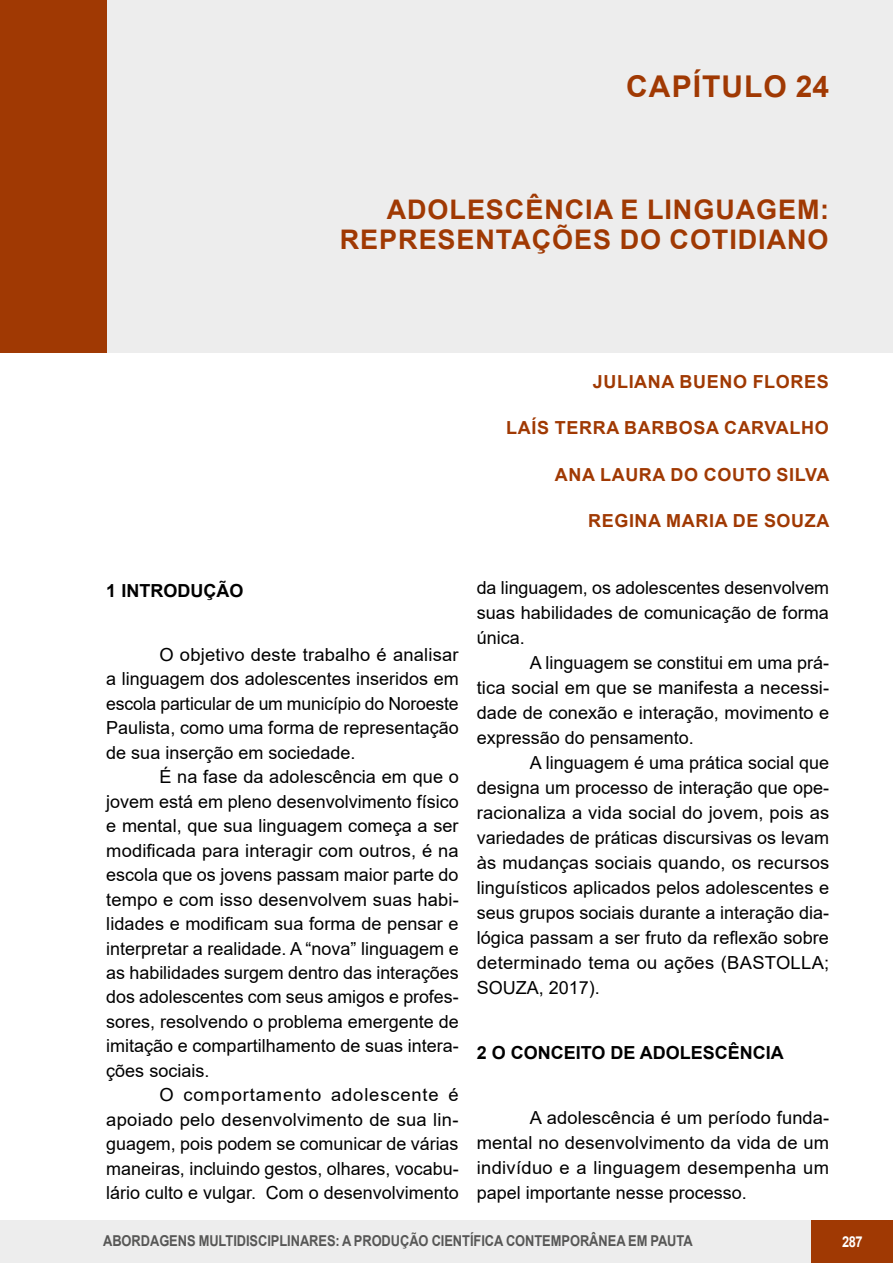
<style>
.page{position:relative;width:893px;height:1263px;background:#fff}
.page>*{position:absolute;margin:0;border:0;box-sizing:border-box;transform-origin:0 0}
.t1{font:700 30px "Arial";letter-spacing:.035em;color:#a03903}
.t2{font:700 27px/30px "Arial";letter-spacing:.035em;color:#a03903;text-align:right}
.t3{font:18px/24.5px "Arial";color:#000;text-align:justify}
.t4{font:700 18px "Arial";letter-spacing:.035em;color:#a03903}
.t5{font:700 18px "Arial";color:#000}
.t6{font:700 15px "Arial";letter-spacing:-.005em;color:#575756;scale:.86 1}
.t7{font:700 15px "Arial";color:#fff;scale:.86 1}
</style>
<div class="page">
<div style="left:106px;top:0;width:787px;height:353px;background:#ededed"></div>
<div style="left:0;top:0;width:106px;height:353px;background:#a03903"></div>
<div style="left:0;top:1221px;width:893px;height:42px;background:#ededed"></div>
<div style="left:812px;top:1221px;width:81px;height:42px;background:#a03903"></div>
<h1 class="t1" style="left:626px;top:65px;width:204px">CAPÍTULO 24</h1>
<h2 class="t2" style="left:340px;top:195px;width:491px">ADOLESCÊNCIA E LINGUAGEM:<br>REPRESENTAÇÕES DO COTIDIANO</h2>
<p class="t4" style="left:593px;top:369px;width:238px">JULIANA BUENO FLORES</p>
<p class="t4" style="left:506px;top:415px;width:324px">LAÍS TERRA BARBOSA CARVALHO</p>
<p class="t4" style="left:555px;top:462px;width:276px">ANA LAURA DO COUTO SILVA</p>
<p class="t4" style="left:588px;top:508px;width:243px">REGINA MARIA DE SOUZA</p>
<p class="t5" style="left:106px;top:578px;width:138px">1 INTRODUÇÃO</p>
<p class="t3" style="left:106px;top:642px;width:354px;text-indent:53px">O objetivo deste trabalho é analisar a linguagem dos adolescentes inseridos em escola particular de um município do Noroeste Paulista, como uma forma de representação de sua inserção em sociedade.</p>
<p class="t3" style="left:106px;top:765px;width:354px;text-indent:53px">É na fase da adolescência em que o jovem está em pleno desenvolvimento físico e mental, que sua linguagem começa a ser modificada para interagir com outros, é na escola que os jovens passam maior parte do tempo e com isso desenvolvem suas habi&shy;lidades e modificam sua forma de pensar e interpretar a realidade. A “nova” linguagem e as habilidades surgem dentro das interações dos adolescentes com seus amigos e profes&shy;sores, resolvendo o problema emergente de imitação e compartilhamento de suas intera&shy;ções sociais.</p>
<p class="t3" style="left:106px;top:1083px;width:354px;text-indent:53px">O comportamento adolescente é apoiado pelo desenvolvimento de sua lin&shy;guagem, pois podem se comunicar de várias maneiras, incluindo gestos, olhares, vocabu&shy;lário culto e vulgar. Com o desenvolvimento</p>
<p class="t3" style="left:477px;top:575px;width:354px;line-height:25px">da linguagem, os adolescentes desenvolvem suas habilidades de comunicação de forma única.</p>
<p class="t3" style="left:477px;top:650px;width:354px;line-height:25px;text-indent:53px">A linguagem se constitui em uma prá&shy;tica social em que se manifesta a necessi&shy;dade de conexão e interação, movimento e expressão do pensamento.</p>
<p class="t3" style="left:477px;top:750px;width:354px;line-height:25px;text-indent:53px">A linguagem é uma prática social que designa um processo de interação que ope&shy;racionaliza a vida social do jovem, pois as variedades de práticas discursivas os levam às mudanças sociais quando, os recursos linguísticos aplicados pelos adolescentes e seus grupos sociais durante a interação dia&shy;lógica passam a ser fruto da reflexão sobre determinado tema ou ações (BASTOLLA; SOUZA, 2017).</p>
<p class="t5" style="left:477px;top:1040px;width:309px">2 O CONCEITO DE ADOLESCÊNCIA</p>
<p class="t3" style="left:477px;top:1105px;width:354px;line-height:25px;text-indent:53px">A adolescência é um período funda&shy;mental no desenvolvimento da vida de um indivíduo e a linguagem desempenha um papel importante nesse processo.</p>
<p class="t6" style="left:103px;top:1230px;width:687px">ABORDAGENS MULTIDISCIPLINARES: A PRODUÇÃO CIENTÍFICA CONTEMPORÂNEA EM PAUTA</p>
<p class="t7" style="left:842px;top:1231px;width:25px">287</p>
</div>
